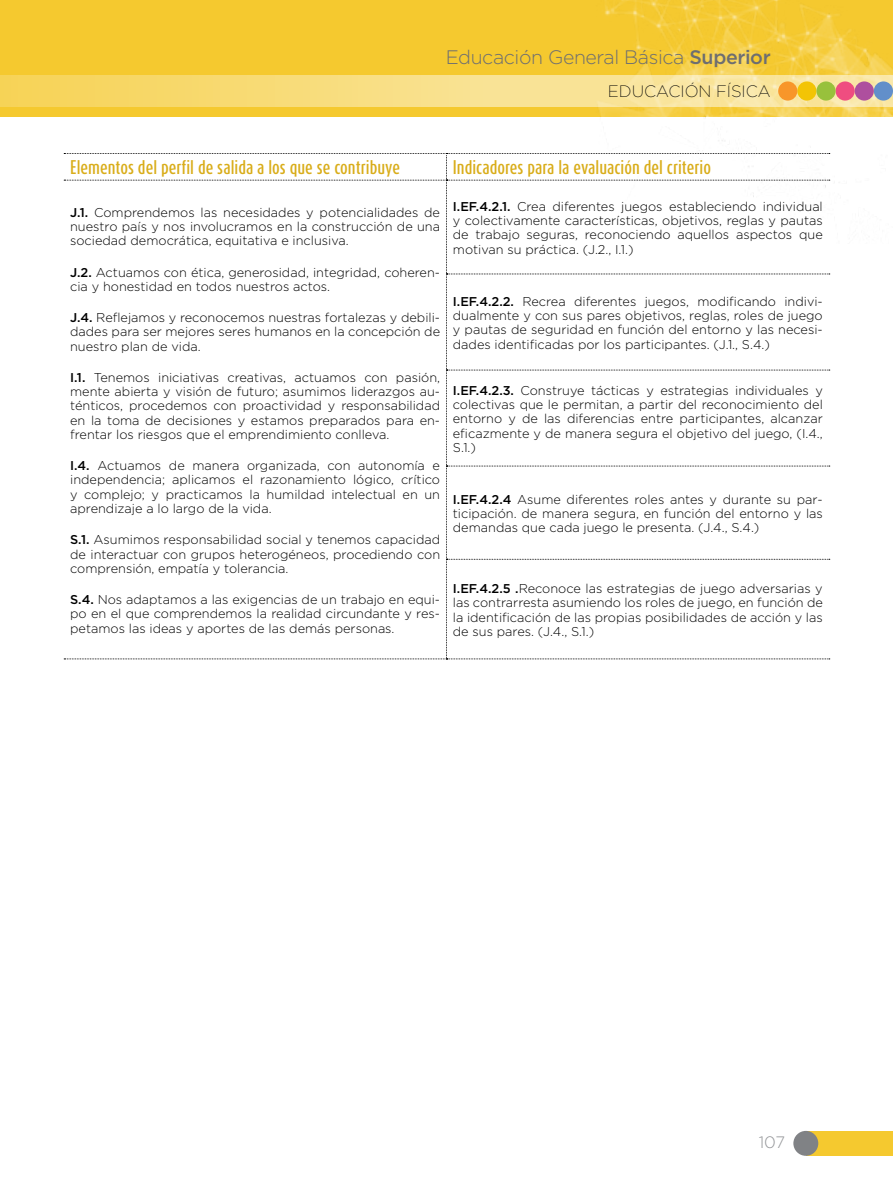
<style>
.page{position:relative;width:893px;height:1191px;background:#fff}
.page>*{position:absolute;margin:0;border:0;box-sizing:border-box;transform-origin:0 0}
.t1{font:300 19.5px "Gotham";letter-spacing:-.02em;color:#6d6e71}
.t2{font:500 16.5px "Dax Compact";color:#d9ad1a}
.t3{font:200 16.5px "Gotham";color:#000}
.t4{font:300 16.5px "Gotham";color:#939598}
.t5{font:300 12.75px/14.2px "Gotham";color:#000;text-align:justify}
.s1{font-weight:500}
</style>
<div class="page">
<div style="left:0;top:0;width:893px;height:117px;background:#f5c92f"></div>
<img style="left:598px;top:0;width:295px;height:181px">
<svg style="left:0;top:75px;width:893px;height:32px"></svg>
<div style="left:874px;top:81px;width:19px;height:20px;background:#628fca;border-radius:50%"></div>
<div style="left:797px;top:81px;width:19px;height:20px;background:#f3c405;border-radius:50%"></div>
<div style="left:836px;top:81px;width:19px;height:20px;background:#ef4d80;border-radius:50%"></div>
<div style="left:855px;top:81px;width:19px;height:20px;background:#ae4f9e;border-radius:50%"></div>
<div style="left:778px;top:81px;width:19px;height:20px;background:#f8962a;border-radius:50%"></div>
<div style="left:816px;top:81px;width:20px;height:20px;background:#98c13c;border-radius:50%"></div>
<div style="left:806px;top:1130px;width:87px;height:25px;background:#f5c92f"></div>
<div style="left:793px;top:1130px;width:25px;height:25px;background:#808285;border-radius:50%"></div>
<svg style="left:64px;top:153px;width:766px;height:506px"></svg>
<h1 class="t1" style="left:446px;top:45px;width:326px">Educación General Básica <span class="s1">Superior</span></h1>
<p class="t3" style="left:608px;top:81px;width:164px">EDUCACIÓN FÍSICA</p>
<p class="t2" style="left:70px;top:156px;width:331px">Elementos del perfil de salida a los que se contribuye</p>
<p class="t2" style="left:453px;top:156px;width:260px">Indicadores para la evaluación del criterio</p>
<p class="t5" style="left:70px;top:205px;width:371px"><span class="s1">J.1.</span> Comprendemos las necesidades y potencialidades de nuestro país y nos involucramos en la construcción de una sociedad democrática, equitativa e inclusiva.</p>
<p class="t5" style="left:70px;top:264px;width:371px"><span class="s1">J.2.</span> Actuamos con ética, generosidad, integridad, coheren&shy;cia y honestidad en todos nuestros actos.</p>
<p class="t5" style="left:70px;top:310px;width:371px"><span class="s1">J.4.</span> Reflejamos y reconocemos nuestras fortalezas y debili&shy;dades para ser mejores seres humanos en la concepción de nuestro plan de vida.</p>
<p class="t5" style="left:70px;top:370px;width:371px"><span class="s1">I.1.</span> Tenemos iniciativas creativas, actuamos con pasión, mente abierta y visión de futuro; asumimos liderazgos au&shy;ténticos, procedemos con proactividad y responsabilidad en la toma de decisiones y estamos preparados para en&shy;frentar los riesgos que el emprendimiento conlleva.</p>
<p class="t5" style="left:70px;top:458px;width:371px"><span class="s1">I.4.</span> Actuamos de manera organizada, con autonomía e independencia; aplicamos el razonamiento lógico, crítico y complejo; y practicamos la humildad intelectual en un aprendizaje a lo largo de la vida.</p>
<p class="t5" style="left:70px;top:532px;width:371px"><span class="s1">S.1.</span> Asumimos responsabilidad social y tenemos capacidad de interactuar con grupos heterogéneos, procediendo con comprensión, empatía y tolerancia.</p>
<p class="t5" style="left:70px;top:592px;width:371px"><span class="s1">S.4.</span> Nos adaptamos a las exigencias de un trabajo en equi&shy;po en el que comprendemos la realidad circundante y res&shy;petamos las ideas y aportes de las demás personas.</p>
<p class="t5" style="left:453px;top:199px;width:371px"><span class="s1">I.EF.4.2.1.</span> Crea diferentes juegos estableciendo individual y colectivamente características, objetivos, reglas y pautas de trabajo seguras, reconociendo aquellos aspectos que motivan su práctica. (J.2., I.1.)</p>
<p class="t5" style="left:453px;top:294px;width:371px"><span class="s1">I.EF.4.2.2.</span> Recrea diferentes juegos, modificando indivi&shy;dualmente y con sus pares objetivos, reglas, roles de juego y pautas de seguridad en función del entorno y las necesi&shy;dades identificadas por los participantes. (J.1., S.4.)</p>
<p class="t5" style="left:453px;top:383px;width:371px"><span class="s1">I.EF.4.2.3.</span> Construye tácticas y estrategias individuales y colectivas que le permitan, a partir del reconocimiento del entorno y de las diferencias entre participantes, alcanzar eficazmente y de manera segura el objetivo del juego, (I.4., S.1.)</p>
<p class="t5" style="left:453px;top:492px;width:371px"><span class="s1">I.EF.4.2.4</span> Asume diferentes roles antes y durante su par&shy;ticipación. de manera segura, en función del entorno y las demandas que cada juego le presenta. (J.4., S.4.)</p>
<p class="t5" style="left:453px;top:581px;width:371px"><span class="s1">I.EF.4.2.5 .</span>Reconoce las estrategias de juego adversarias y las contrarresta asumiendo los roles de juego, en función de la identificación de las propias posibilidades de acción y las de sus pares. (J.4., S.1.)</p>
<p class="t4" style="left:759px;top:1132px;width:28px">107</p>
</div>
